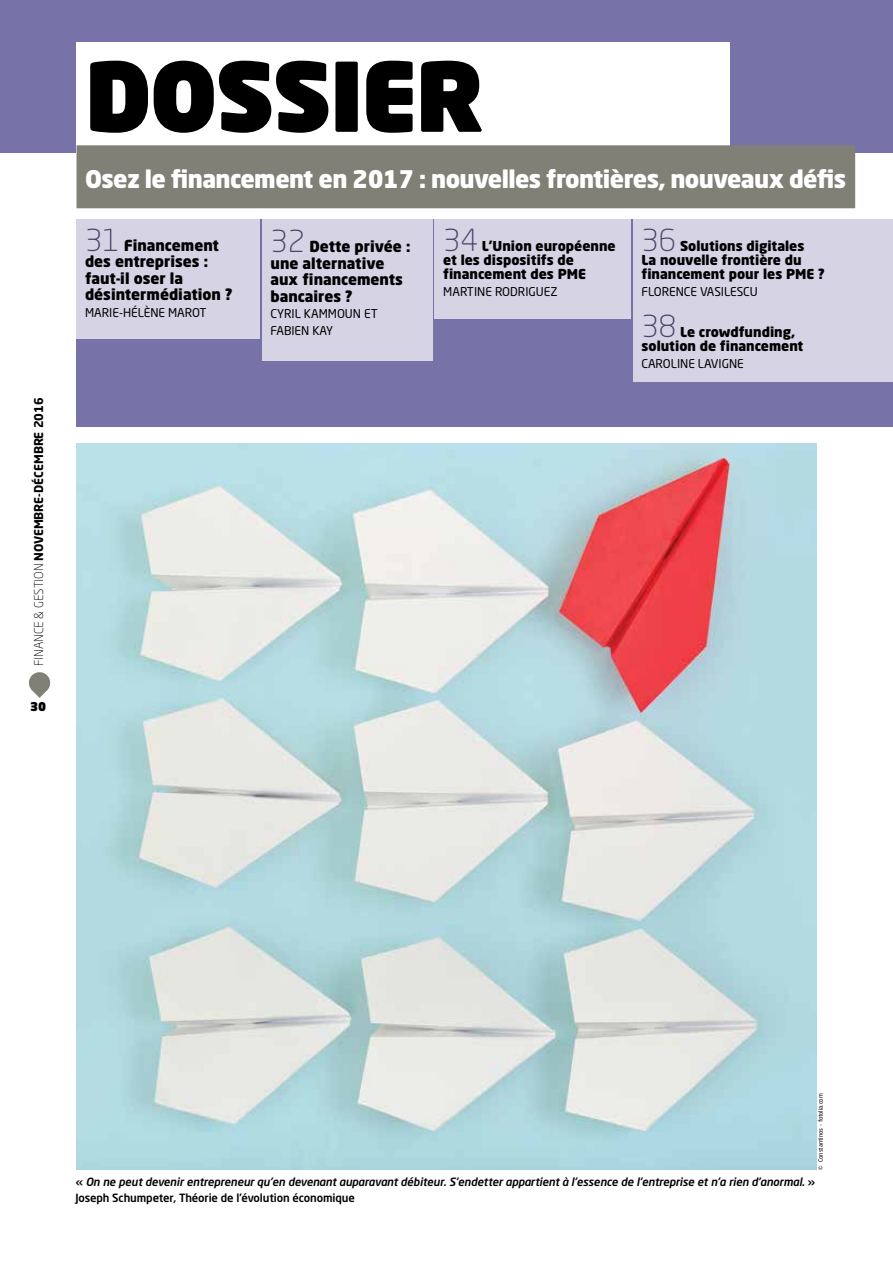
<style>
.page{position:relative;width:893px;height:1263px;background:#fff}
.page>*{position:absolute;margin:0;border:0;box-sizing:border-box;transform-origin:0 0}
.t1{font:900 94.5px "Neo Sans Std";letter-spacing:-.02em;color:#000}
.t2{font:300 30px "Neo Sans Std";color:#4a466b}
.t3{font:900 24px "Neo Sans Std";letter-spacing:-.025em;color:#fff}
.t4{font:900 15px/16.5px "Neo Sans Std";color:#000}
.t5{font:900 13.5px/14.2px "Neo Sans Std";color:#000}
.t6{font:12px/16.5px "Neo Sans Std";color:#000}
.t7{font:700 12px "Neo Sans Std";color:#000}
.t8{font:900 12px "Neo Sans Std";color:#000}
.t9{font:italic 500 11.25px/16.5px "Neo Sans Std";letter-spacing:-.01em;color:#000}
.t10{font:6px "Neo Sans Std";color:#000}
.s1{font-weight:300}
.s2{font-weight:300;font-size:30px;color:#4a466b}
.s3{font-style:normal}
</style>
<div class="page">
<div style="left:0;top:0;width:893px;height:153px;background:#7772a7"></div>
<div style="left:77px;top:43px;width:653px;height:133px;background:#fff"></div>
<div style="left:77px;top:145px;width:778px;height:63px;background:#808077"></div>
<div style="left:77px;top:219px;width:816px;height:208px;background:#7772a7"></div>
<div style="left:77px;top:219px;width:183px;height:120px;background:#d5d3e4"></div>
<div style="left:262px;top:219px;width:171px;height:142px;background:#d5d3e4"></div>
<div style="left:435px;top:219px;width:196px;height:100px;background:#d5d3e4"></div>
<div style="left:633px;top:219px;width:260px;height:163px;background:#d5d3e4"></div>
<img style="left:77px;top:443px;width:739px;height:726px">
<svg style="left:29px;top:672px;width:22px;height:26px"></svg>
<p class="t7" style="left:31px;top:666px;width:270px;rotate:-90deg"><span class="s1">Finance &amp; gestion</span> novembre-décembre 2016</p>
<p class="t8" style="left:30px;top:699px;width:18px">30</p>
<h1 class="t1" style="left:85px;top:34px;width:401px">DOSSIER</h1>
<h3 class="t3" style="left:85px;top:163px;width:762px">Osez le financement en 2017 : nouvelles frontières, nouveaux défis</h3>
<h3 class="t4" style="left:85px;top:237px;width:149px"><span class="s2">31</span> Financement des entreprises : faut-il oser la désintermédiation ?</h3>
<p class="t6" style="left:85px;top:304px;width:123px">MARIE-HÉLÈNE MAROT</p>
<h2 class="t2" style="left:443px;top:222px;width:36px">34</h2>
<h2 class="t2" style="left:641px;top:222px;width:36px">36</h2>
<h3 class="t4" style="left:271px;top:238px;width:141px"><span class="s2">32</span> Dette privée : une alternative aux financements bancaires ?</h3>
<p class="t6" style="left:271px;top:306px;width:109px">CYRIL KAMMOUN ET<br>FABIEN KAY</p>
<p class="t5" style="left:443px;top:238px;width:174px;text-indent:39px">L’Union européenne et les dispositifs de financement des PME</p>
<p class="t6" style="left:443px;top:283px;width:116px">MARTINE RODRIGUEZ</p>
<p class="t5" style="left:641px;top:238px;width:185px;text-indent:39px">Solutions digitales<br>La nouvelle frontière du financement pour les PME ?</p>
<p class="t6" style="left:641px;top:283px;width:118px">FLORENCE VASILESCU</p>
<h2 class="t2" style="left:641px;top:308px;width:36px">38</h2>
<p class="t5" style="left:641px;top:325px;width:163px;text-indent:39px">Le crowdfunding, solution de financement</p>
<p class="t6" style="left:641px;top:355px;width:104px">CAROLINE LAVIGNE</p>
<p class="t10" style="left:817px;top:1170px;width:78px;rotate:-90deg">© CONSTANTINOS - FOTOLIA.COM</p>
<p class="t9" style="left:75px;top:1173px;width:741px"><span class="s3">«</span> On ne peut devenir entrepreneur qu’en devenant auparavant débiteur. S’endetter appartient à l’essence de l’entreprise et n’a rien d’anormal. <span class="s3">»<br>Joseph Schumpeter, Théorie de l’évolution économique</span></p>
</div>
